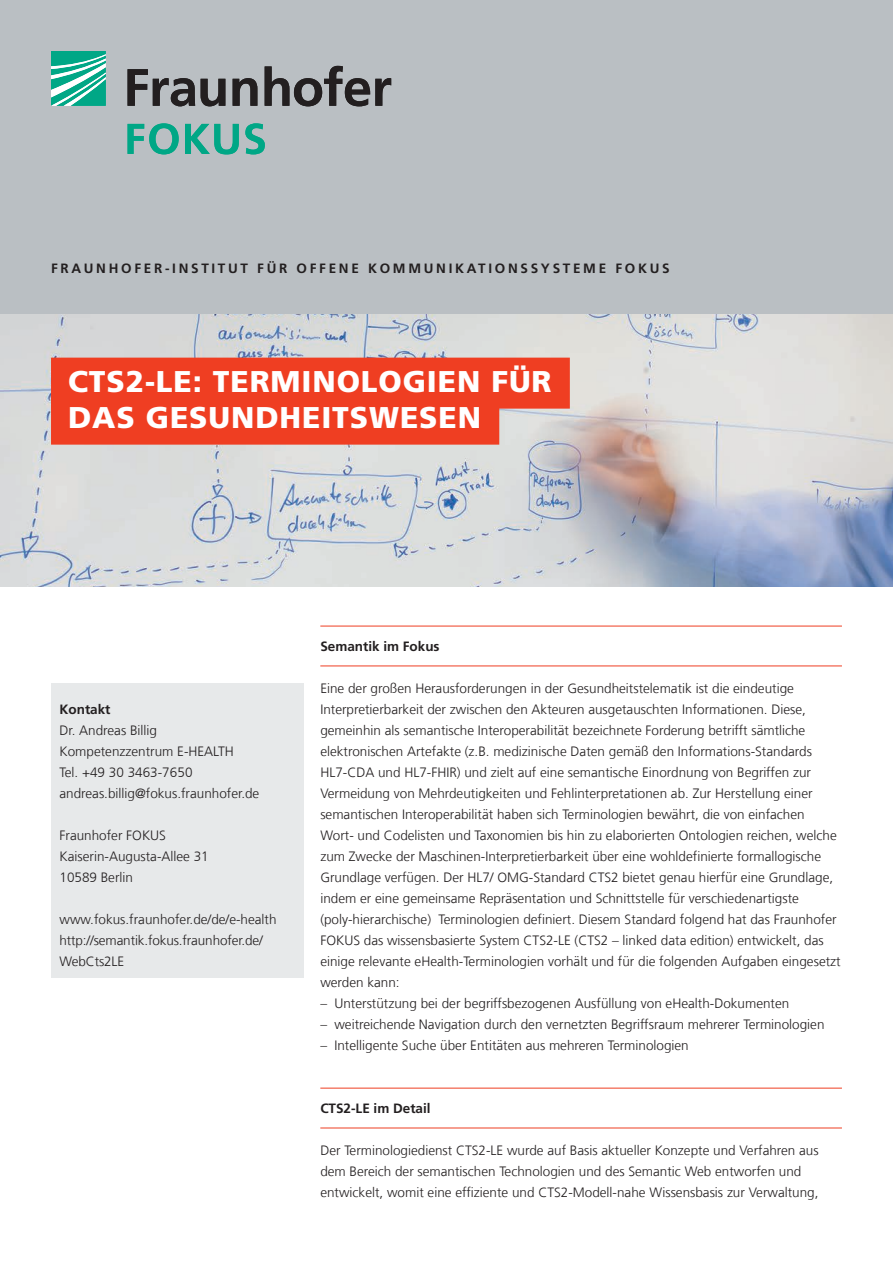
<style>
.page{position:relative;width:893px;height:1263px;background:#fff}
.page>*{position:absolute;margin:0;border:0;box-sizing:border-box;transform-origin:0 0}
.Title_20pt{font:900 30px "Frutiger LT Com";letter-spacing:.03em;color:#fff}
.Running_text_without{font:300 13.5px/21px "Frutiger LT Com";color:#231f20}
.Subheadline_1__level{font:700 13.5px "Frutiger LT Com";letter-spacing:.2em;color:#231f20}
.Subheadline_1__level-2{font:700 13.5px "Frutiger LT Com";color:#231f20}
.Contact{font:700 13.5px "Frutiger LT Com";color:#231f20}
</style>
<div class="page">
<div style="left:0;top:0;width:893px;height:315px;background:#babfc3"></div>
<img style="left:0;top:315px;width:893px;height:272px">
<div style="left:51px;top:358px;width:519px;height:51px;background:#ef3e22"></div>
<div style="left:51px;top:394px;width:448px;height:51px;background:#ef3e22"></div>
<hr style="left:320px;top:626px;width:522px;height:1px;background:#ef3e22">
<hr style="left:320px;top:665px;width:522px;height:1px;background:#ef3e22">
<hr style="left:320px;top:1088px;width:522px;height:1px;background:#ef3e22">
<hr style="left:320px;top:1127px;width:522px;height:1px;background:#ef3e22">
<div style="left:51px;top:683px;width:252px;height:294px;background:#e7e9ea"></div>
<svg style="left:51px;top:51px;width:55px;height:55px;background:#4ac0a8"></svg>
<svg style="left:128px;top:69px;width:67px;height:37px"></svg>
<svg style="left:201px;top:79px;width:24px;height:27px"></svg>
<svg style="left:233px;top:78px;width:24px;height:28px"></svg>
<svg style="left:265px;top:66px;width:126px;height:40px"></svg>
<svg style="left:128px;top:123px;width:51px;height:31px"></svg>
<svg style="left:185px;top:124px;width:54px;height:30px"></svg>
<svg style="left:245px;top:123px;width:20px;height:31px"></svg>
<p class="Subheadline_1__level" style="left:51px;top:260px;width:620px">FRAUNHOFER-INSTITUT FÜR OFFENE KOMMUNIKATIONSSYSTEME FOKUS</p>
<p class="Title_20pt" style="left:68px;top:364px;width:485px">CTS2-LE: TERMINOLOGIEN FÜR</p>
<p class="Title_20pt" style="left:68px;top:400px;width:414px">DAS GESUNDHEITSWESEN</p>
<p class="Contact" style="left:60px;top:701px;width:53px">Kontakt</p>
<p class="Running_text_without" style="left:60px;top:720px;width:99px">Dr. Andreas Billig</p>
<p class="Running_text_without" style="left:60px;top:741px;width:176px">Kompetenzzentrum E-HEALTH</p>
<p class="Running_text_without" style="left:60px;top:762px;width:135px">Tel. +49 30 3463-7650</p>
<p class="Running_text_without" style="left:60px;top:783px;width:201px">andreas.billig@fokus.fraunhofer.de</p>
<p class="Running_text_without" style="left:60px;top:825px;width:108px">Fraunhofer FOKUS</p>
<p class="Running_text_without" style="left:60px;top:846px;width:151px">Kaiserin-Augusta-Allee 31</p>
<p class="Running_text_without" style="left:60px;top:867px;width:75px">10589 Berlin</p>
<p class="Running_text_without" style="left:60px;top:909px;width:219px">www.fokus.fraunhofer.de/de/e-health</p>
<p class="Running_text_without" style="left:60px;top:930px;width:205px">http://semantik.fokus.fraunhofer.de/<br>WebCts2LE</p>
<p class="Subheadline_1__level-2" style="left:320px;top:638px;width:121px">Semantik im Fokus</p>
<p class="Running_text_without" style="left:320px;top:678px;width:522px">Eine der großen Herausforderungen in der Gesundheitstelematik ist die eindeutige Interpretierbarkeit der zwischen den Akteuren ausgetauschten Informationen. Diese, gemeinhin als semantische Interoperabilität bezeichnete Forderung betrifft sämtliche elektronischen Artefakte (z.B. medizinische Daten gemäß den Informations-Standards HL7-CDA und HL7-FHIR) und zielt auf eine semantische Einordnung von Begriffen zur Vermeidung von Mehrdeutigkeiten und Fehlinterpretationen ab. Zur Herstellung einer semantischen Interoperabilität haben sich Terminologien bewährt, die von einfachen Wort- und Codelisten und Taxonomien bis hin zu elaborierten Ontologien reichen, welche zum Zwecke der Maschinen-Interpretierbarkeit über eine wohldefinierte formallogische Grundlage verfügen. Der HL7/ OMG-Standard CTS2 bietet genau hierfür eine Grundlage, indem er eine gemeinsame Repräsentation und Schnittstelle für verschiedenartigste (poly-hierarchische) Terminologien definiert. Diesem Standard folgend hat das Fraunhofer FOKUS das wissensbasierte System CTS2-LE (CTS2 – linked data edition) entwickelt, das einige relevante eHealth-Terminologien vorhält und für die folgenden Aufgaben eingesetzt werden kann:</p>
<p class="Running_text_without" style="left:320px;top:993px;width:470px">– Unterstützung bei der begriffsbezogenen Ausfüllung von eHealth-Dokumenten</p>
<p class="Running_text_without" style="left:320px;top:1014px;width:506px">– weitreichende Navigation durch den vernetzten Begriffsraum mehrerer Terminologien</p>
<p class="Running_text_without" style="left:320px;top:1035px;width:370px">– Intelligente Suche über Entitäten aus mehreren Terminologien</p>
<p class="Subheadline_1__level-2" style="left:320px;top:1100px;width:112px">CTS2-LE im Detail</p>
<p class="Running_text_without" style="left:320px;top:1140px;width:500px">Der Terminologiedienst CTS2-LE wurde auf Basis aktueller Konzepte und Verfahren aus dem Bereich der semantischen Technologien und des Semantic Web entworfen und entwickelt, womit eine effiziente und CTS2-Modell-nahe Wissensbasis zur Verwaltung,</p>
</div>
